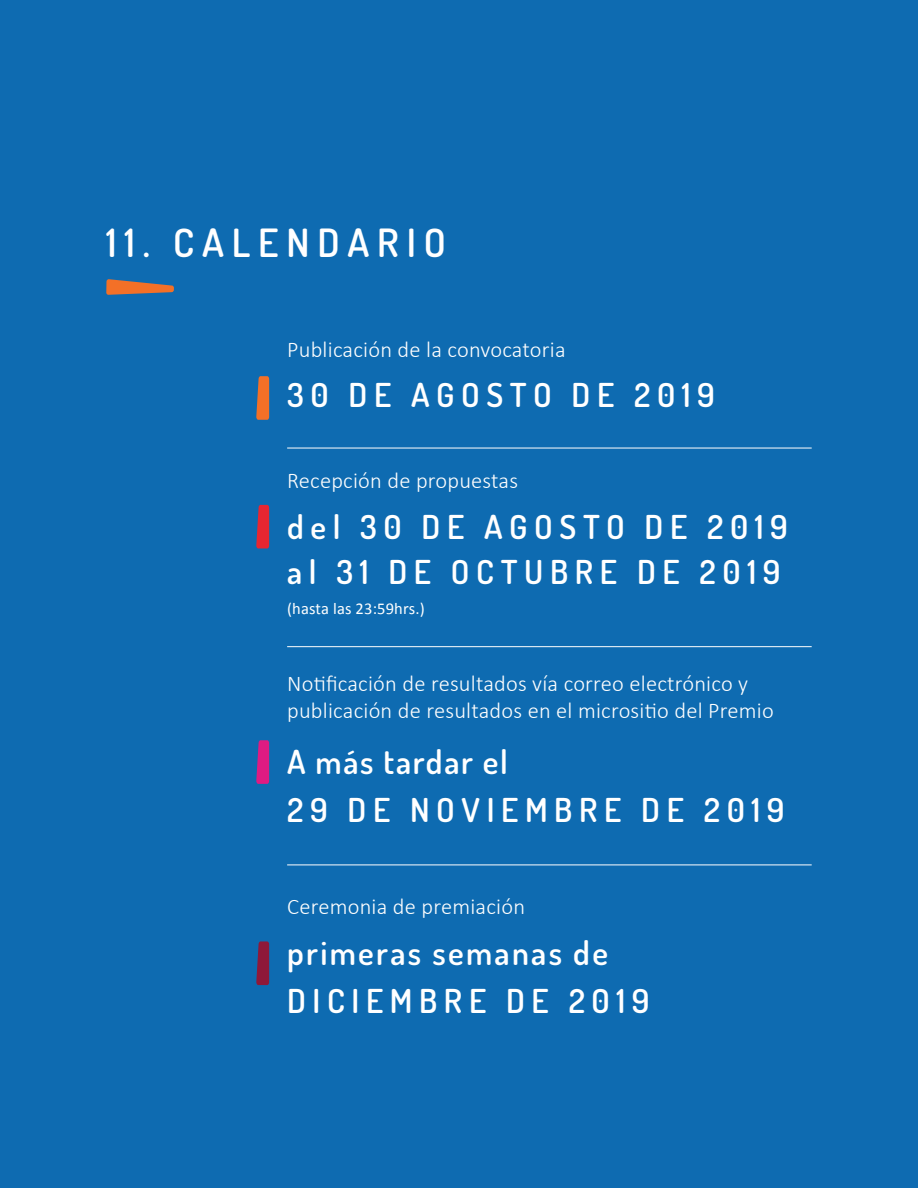
<style>
.page{position:relative;width:918px;height:1188px;background:#0e6bb1}
.page>*{position:absolute;margin:0;border:0;box-sizing:border-box;transform-origin:0 0}
.t1{font:600 39px "Dosis";letter-spacing:.2em;color:#fff}
.t2{font:600 33px/48px "Dosis";letter-spacing:.2em;color:#fff}
.t3{font:600 33px/48px "Dosis";letter-spacing:.07em;color:#fff}
.t4{font:300 22.5px/27px "Calibri";letter-spacing:.01em;color:#fff}
.t5{font:16.5px "Calibri";letter-spacing:.01em;color:#fff}
</style>
<div class="page">
<svg style="left:106px;top:279px;width:68px;height:16px"></svg>
<hr style="left:287px;top:448px;width:525px;height:1px;background:#fff">
<hr style="left:287px;top:646px;width:525px;height:1px;background:#fff">
<hr style="left:287px;top:865px;width:525px;height:1px;background:#fff">
<svg style="left:256px;top:376px;width:13px;height:44px"></svg>
<svg style="left:256px;top:505px;width:13px;height:43px"></svg>
<svg style="left:256px;top:740px;width:13px;height:44px"></svg>
<svg style="left:256px;top:941px;width:13px;height:44px"></svg>
<h1 class="t1" style="left:106px;top:217px;width:341px">11. CALENDARIO</h1>
<p class="t4" style="left:287px;top:335px;width:280px">Publicación de la convocatoria</p>
<h2 class="t2" style="left:287px;top:371px;width:429px">30 DE AGOSTO DE 2019</h2>
<p class="t4" style="left:287px;top:466px;width:233px">Recepción de propuestas</p>
<h2 class="t2" style="left:287px;top:503px;width:502px;line-height:45px">del 30 DE AGOSTO DE 2019 al 31 DE OCTUBRE DE 2019</h2>
<p class="t5" style="left:287px;top:598px;width:139px">(hasta las 23:59hrs.)</p>
<p class="t4" style="left:287px;top:669px;width:488px">Notificación de resultados vía correo electrónico y publicación de resultados en el micrositio del Premio</p>
<h2 class="t2" style="left:287px;top:737px;width:499px">A más tardar el<br>29 DE NOVIEMBRE DE 2019</h2>
<p class="t4" style="left:287px;top:892px;width:239px">Ceremonia de premiación</p>
<h2 class="t3" style="left:287px;top:928px;width:364px">primeras semanas de<br>DICIEMBRE DE 2019</h2>
</div>
